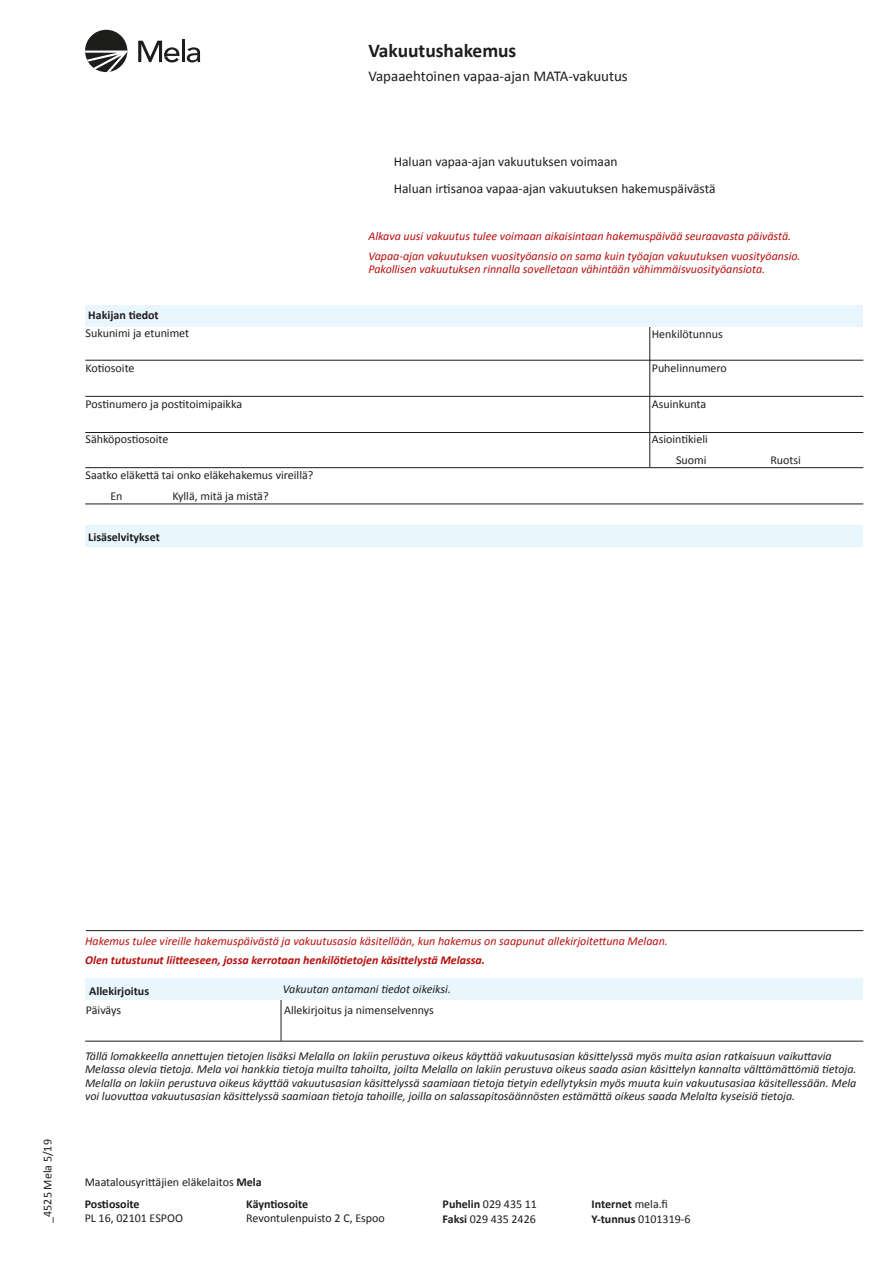
<style>
.page{position:relative;width:893px;height:1263px;background:#fff}
.page>*{position:absolute;margin:0;border:0;box-sizing:border-box;transform-origin:0 0}
.H1_PÄÄOTSIKKO{font:700 19.5px "Calibri";color:#1d1d1b}
.H1_PÄÄOTSIKKO-2{font:15px "Calibri";color:#1d1d1b}
.LEIPÄ_1{font:13.5px "Calibri";color:#1d1d1b}
.LEIPÄ_1-2{font:italic 12px/13.5px "Calibri";color:#1d1d1b}
.LEIPÄ_1-3{font:italic 12px "Calibri";color:#b70e0c}
.LEIPÄ_1-4{font:12px/22.4px "Calibri";color:#1d1d1b}
.ALATUNNISTE{font:12px "Calibri";color:#1d1d1b}
.LEIPÄ_1-5{font:italic 700 12px "Calibri";color:#b70e0c}
.H2_väliotsikko{font:700 12px "Calibri";color:#1d1d1b}
.ALATUNNISTE-2{font:700 12px "Calibri";color:#1d1d1b}
.s1{font-weight:700}
.s2{font-weight:400}
</style>
<div class="page">
<hr style="left:649px;top:317px;width:1px;height:150px;background:#1d1d1b">
<div style="left:85px;top:306px;width:778px;height:21px;background:#eaf6fe"></div>
<hr style="left:85px;top:360px;width:778px;height:1px;background:#1d1d1b">
<hr style="left:85px;top:432px;width:778px;height:1px;background:#1d1d1b">
<hr style="left:85px;top:396px;width:778px;height:1px;background:#1d1d1b">
<hr style="left:85px;top:467px;width:778px;height:1px;background:#1d1d1b">
<hr style="left:85px;top:503px;width:778px;height:1px;background:#1d1d1b">
<hr style="left:85px;top:1041px;width:778px;height:1px;background:#1d1d1b">
<hr style="left:86px;top:930px;width:777px;height:1px;background:#1d1d1b">
<hr style="left:281px;top:991px;width:1px;height:50px;background:#1d1d1b">
<div style="left:86px;top:978px;width:777px;height:22px;background:#eaf6fe"></div>
<div style="left:85px;top:525px;width:778px;height:21px;background:#eaf6fe"></div>
<svg style="left:138px;top:41px;width:41px;height:21px"></svg>
<hr style="left:182px;top:39px;width:3px;height:23px;background:#1d1d1b">
<svg style="left:187px;top:47px;width:13px;height:15px"></svg>
<div style="left:85px;top:30px;width:42px;height:42px;background:#1d1d1b;border-radius:50%"></div>
<svg style="left:85px;top:51px;width:42px;height:21px"></svg>
<h1 class="H1_PÄÄOTSIKKO" style="left:368px;top:38px;width:149px">Vakuutushakemus</h1>
<h1 class="H1_PÄÄOTSIKKO-2" style="left:368px;top:66px;width:261px">Vapaaehtoinen vapaa-ajan MATA-vakuutus</h1>
<p class="LEIPÄ_1" style="left:394px;top:153px;width:225px">Haluan vapaa-ajan vakuutuksen voimaan</p>
<p class="LEIPÄ_1" style="left:394px;top:180px;width:323px">Haluan irtisanoa vapaa-ajan vakuutuksen hakemuspäivästä</p>
<h2 class="H2_väliotsikko" style="left:88px;top:307px;width:72px">Hakijan tiedot</h2>
<p class="LEIPÄ_1-3" style="left:368px;top:228px;width:424px">Alkava uusi vakuutus tulee voimaan aikaisintaan hakemuspäivää seuraavasta päivästä.</p>
<p class="LEIPÄ_1-3" style="left:368px;top:247px;width:434px">Vapaa-ajan vakuutuksen vuosityöansio on sama kuin työajan vakuutuksen vuosityöansio.</p>
<p class="LEIPÄ_1-3" style="left:368px;top:261px;width:398px">Pakollisen vakuutuksen rinnalla sovelletaan vähintään vähimmäisvuosityöansiota.</p>
<p class="LEIPÄ_1-4" style="left:86px;top:322px;width:105px">Sukunimi ja etunimet</p>
<p class="LEIPÄ_1-4" style="left:652px;top:323px;width:72px">Henkilötunnus</p>
<p class="LEIPÄ_1-4" style="left:86px;top:357px;width:51px">Kotiosoite</p>
<p class="LEIPÄ_1-4" style="left:86px;top:392px;width:158px">Postinumero ja postitoimipaikka</p>
<p class="LEIPÄ_1-4" style="left:86px;top:428px;width:84px">Sähköpostiosoite</p>
<p class="LEIPÄ_1-4" style="left:652px;top:357px;width:77px">Puhelinnumero</p>
<p class="LEIPÄ_1-4" style="left:652px;top:392px;width:56px">Asuinkunta</p>
<p class="LEIPÄ_1-4" style="left:652px;top:428px;width:58px">Asiointikieli</p>
<p class="LEIPÄ_1-4" style="left:86px;top:464px;width:229px">Saatko eläkettä tai onko eläkehakemus vireillä?</p>
<p class="LEIPÄ_1-4" style="left:110px;top:485px;width:14px">En</p>
<h2 class="H2_väliotsikko" style="left:88px;top:529px;width:73px">Lisäselvitykset</h2>
<p class="LEIPÄ_1-4" style="left:172px;top:485px;width:98px">Kyllä, mitä ja mistä?</p>
<p class="LEIPÄ_1-4" style="left:676px;top:448px;width:32px">Suomi</p>
<p class="LEIPÄ_1-4" style="left:770px;top:448px;width:32px">Ruotsi</p>
<p class="LEIPÄ_1-4" style="left:36px;top:1223px;width:85px;rotate:-90deg">_4525 Mela 5/19</p>
<p class="LEIPÄ_1-3" style="left:85px;top:932px;width:584px">Hakemus tulee vireille hakemuspäivästä ja vakuutusasia käsitellään, kun hakemus on saapunut allekirjoitettuna Melaan.</p>
<p class="LEIPÄ_1-5" style="left:85px;top:952px;width:402px">Olen tutustunut liitteeseen, jossa kerrotaan henkilötietojen käsittelystä Melassa.</p>
<p class="LEIPÄ_1-4" style="left:86px;top:998px;width:37px">Päiväys</p>
<p class="LEIPÄ_1-4" style="left:284px;top:998px;width:151px">Allekirjoitus ja nimenselvennys</p>
<h2 class="H2_väliotsikko" style="left:89px;top:983px;width:62px">Allekirjoitus</h2>
<p class="LEIPÄ_1-2" style="left:283px;top:982px;width:170px">Vakuutan antamani tiedot oikeiksi.</p>
<p class="LEIPÄ_1-2" style="left:85px;top:1048px;width:773px">Tällä lomakkeella annettujen tietojen lisäksi Melalla on lakiin perustuva oikeus käyttää vakuutusasian käsittelyssä myös muita asian ratkaisuun vaikuttavia Melassa olevia tietoja. Mela voi hankkia tietoja muilta tahoilta, joilta Melalla on lakiin perustuva oikeus saada asian käsittelyn kannalta välttämättömiä tietoja.<br>Melalla on lakiin perustuva oikeus käyttää vakuutusasian käsittelyssä saamiaan tietoja tietyin edellytyksin myös muuta kuin vakuutusasiaa käsitellessään. Mela voi luovuttaa vakuutusasian käsittelyssä saamiaan tietoja tahoille, joilla on salassapitosäännösten estämättä oikeus saada Melalta kyseisiä tietoja.</p>
<p class="LEIPÄ_1-4" style="left:246px;top:1171px;width:63px;text-indent:-162px">Maatalousyrittäjien eläkelaitos <span class="s1">Mela<br>Käyntiosoite</span></p>
<p class="ALATUNNISTE" style="left:246px;top:1210px;width:140px">Revontulenpuisto 2 C, Espoo</p>
<p class="ALATUNNISTE-2" style="left:85px;top:1197px;width:57px">Postiosoite</p>
<p class="ALATUNNISTE" style="left:85px;top:1210px;width:100px">PL 16, 02101 ESPOO</p>
<p class="ALATUNNISTE" style="left:443px;top:1197px;width:96px"><span class="s1">Puhelin</span> 029 435 11</p>
<p class="ALATUNNISTE" style="left:443px;top:1211px;width:95px"><span class="s1">Faksi</span> 029 435 2426</p>
<p class="ALATUNNISTE-2" style="left:592px;top:1197px;width:78px">Internet <span class="s2">mela.fi</span></p>
<p class="ALATUNNISTE" style="left:592px;top:1211px;width:101px"><span class="s1">Y-tunnus</span> 0101319-6</p>
</div>
